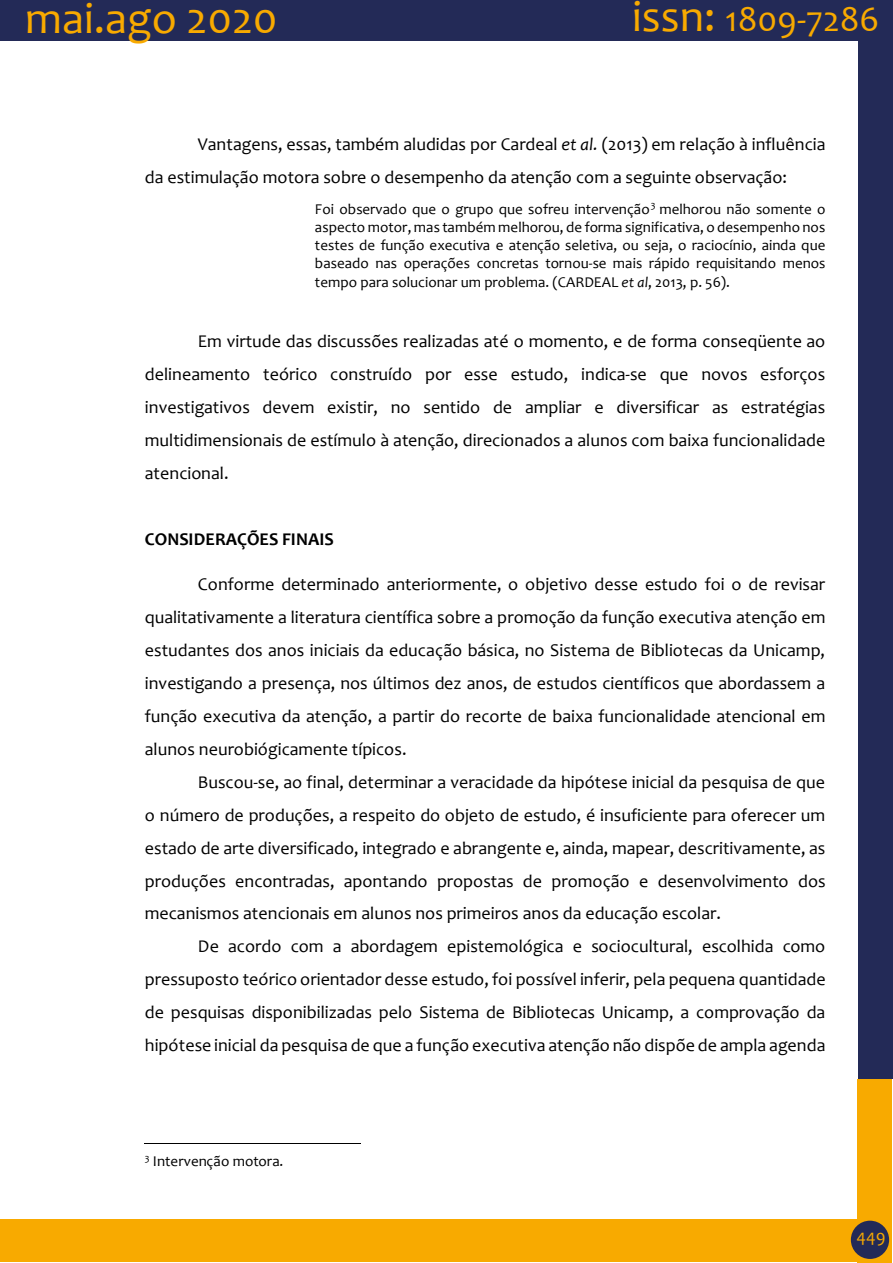
<style>
.page{position:relative;width:893px;height:1263px;background:#fff}
.page>*{position:absolute;margin:0;border:0;box-sizing:border-box;transform-origin:0 0}
.t1{font:45px "Candara";color:#f8aa00}
.t2{font:36px "Candara";color:#f8aa00}
.t3{font:18px/33px "Candara";color:#000;text-align:justify}
.t4{font:700 18px "Candara";letter-spacing:.005em;color:#000}
.t5{font:18px "Candara";color:#f8aa00}
.t6{font:15px/18.3px "Candara";color:#000;text-align:justify}
.s1{font-size:45px}
.s2{font-style:italic}
</style>
<div class="page">
<div style="left:858px;top:0;width:34px;height:1079px;background:#232a57"></div>
<div style="left:0;top:0;width:890px;height:41px;background:#232a57"></div>
<div style="left:857px;top:1079px;width:34px;height:184px;background:#f8aa00"></div>
<div style="left:0;top:1219px;width:860px;height:43px;background:#f8aa00"></div>
<div style="left:851px;top:1221px;width:38px;height:38px;background:#232a57;border-radius:50%"></div>
<hr style="left:145px;top:1143px;width:216px;height:1px;background:#000">
<h1 class="t1" style="left:25px;top:-9px;width:254px">mai.ago 2020</h1>
<h2 class="t2" style="left:632px;top:-3px;width:249px"><span class="s1">issn:</span> 1809-7286</h2>
<p class="t3" style="left:145px;top:128px;width:682px;text-indent:53px">Vantagens, essas, também aludidas por Cardeal <span class="s2">et al.</span> (2013) em relação à influência da estimulação motora sobre o desempenho da atenção com a seguinte observação:</p>
<p class="t6" style="left:315px;top:199px;width:512px">Foi observado que o grupo que sofreu intervenção<sup>3</sup> melhorou não somente o aspecto motor, mas também melhorou, de forma significativa, o desempenho nos testes de função executiva e atenção seletiva, ou seja, o raciocínio, ainda que baseado nas operações concretas tornou-se mais rápido requisitando menos tempo para solucionar um problema. (CARDEAL <span class="s2">et al</span>, 2013, p. 56).</p>
<p class="t3" style="left:145px;top:325px;width:682px;text-indent:53px">Em virtude das discussões realizadas até o momento, e de forma conseqüente ao delineamento teórico construído por esse estudo, indica-se que novos esforços investigativos devem existir, no sentido de ampliar e diversificar as estratégias multidimensionais de estímulo à atenção, direcionados a alunos com baixa funcionalidade atencional.</p>
<p class="t4" style="left:145px;top:528px;width:191px">CONSIDERAÇÕES FINAIS</p>
<p class="t3" style="left:145px;top:567px;width:682px;text-indent:53px">Conforme determinado anteriormente, o objetivo desse estudo foi o de revisar qualitativamente a literatura científica sobre a promoção da função executiva atenção em estudantes dos anos iniciais da educação básica, no Sistema de Bibliotecas da Unicamp, investigando a presença, nos últimos dez anos, de estudos científicos que abordassem a função executiva da atenção, a partir do recorte de baixa funcionalidade atencional em alunos neurobiógicamente típicos.</p>
<p class="t3" style="left:145px;top:765px;width:682px;text-indent:53px">Buscou-se, ao final, determinar a veracidade da hipótese inicial da pesquisa de que o número de produções, a respeito do objeto de estudo, é insuficiente para oferecer um estado de arte diversificado, integrado e abrangente e, ainda, mapear, descritivamente, as produções encontradas, apontando propostas de promoção e desenvolvimento dos mecanismos atencionais em alunos nos primeiros anos da educação escolar.</p>
<p class="t3" style="left:145px;top:930px;width:682px;text-indent:53px">De acordo com a abordagem epistemológica e sociocultural, escolhida como pressuposto teórico orientador desse estudo, foi possível inferir, pela pequena quantidade de pesquisas disponibilizadas pelo Sistema de Bibliotecas Unicamp, a comprovação da hipótese inicial da pesquisa de que a função executiva atenção não dispõe de ampla agenda</p>
<p class="t6" style="left:145px;top:1152px;width:140px"><sup>3</sup> Intervenção motora.</p>
<p class="t5" style="left:856px;top:1224px;width:31px">449</p>
</div>
